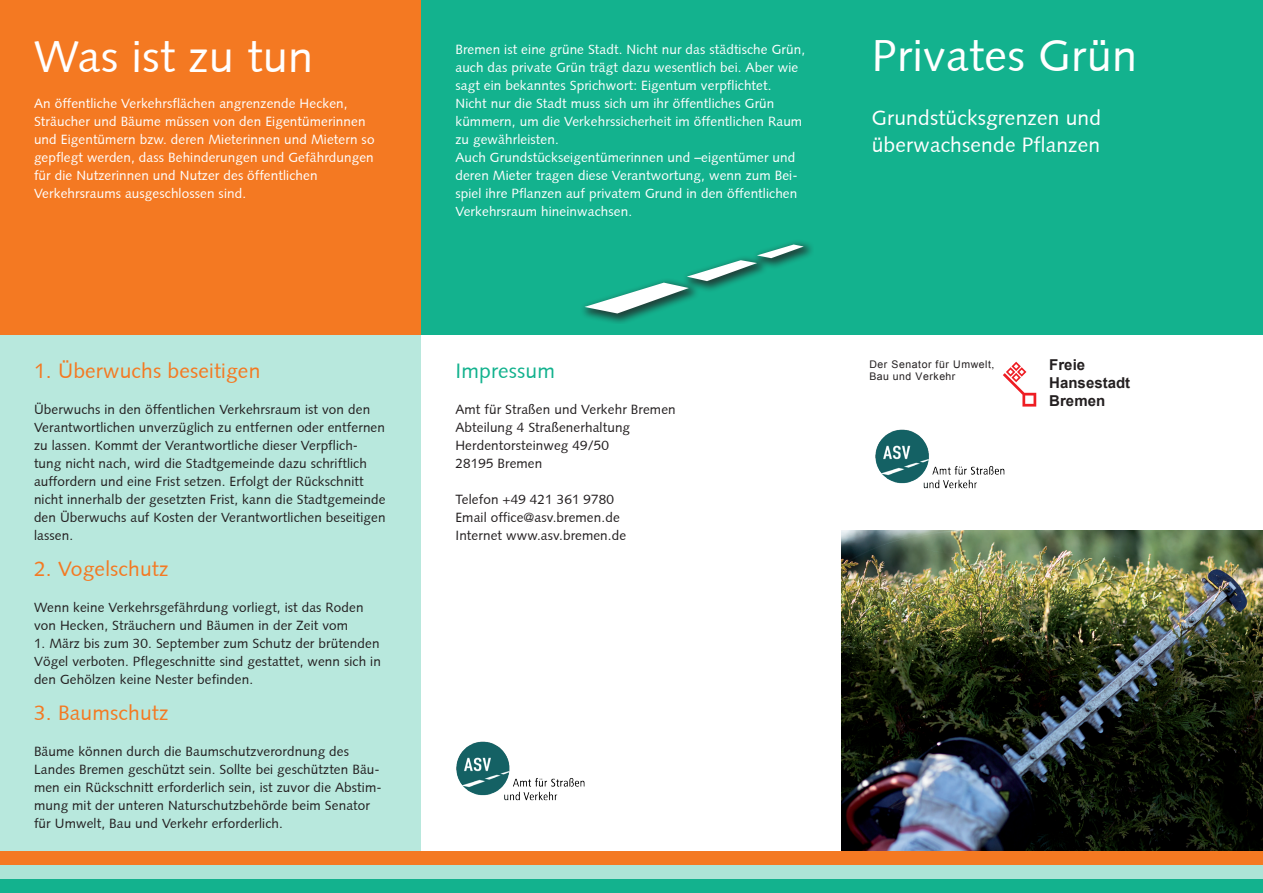
<style>
.page{position:relative;width:1263px;height:893px;background:#fff}
.page>*{position:absolute;margin:0;border:0;box-sizing:border-box;transform-origin:0 0}
.t1{font:45px "Syntax";letter-spacing:.01em;color:#fff}
.t2{font:21px "Syntax";letter-spacing:.01em;color:#f47922}
.t3{font:21px/27px "Syntax";letter-spacing:.01em;color:#fff}
.t4{font:21px "Syntax";letter-spacing:.01em;color:#13b28e}
.t5{font:700 15px/18px "Arial";color:#231f20}
.t6{font:13.5px/18px "Syntax";letter-spacing:.01em;color:#231f20}
.t7{font:13.5px/18px "Syntax";letter-spacing:.01em;color:#fff}
.t8{font:10.5px/12px "Arial";letter-spacing:.05em;color:#231f20}
</style>
<div class="page">
<div style="left:421px;top:0;width:842px;height:335px;background:#13b28e"></div>
<img style="left:842px;top:530px;width:421px;height:321px">
<div style="left:577px;top:237px;width:236px;height:87px;background:#231f20;opacity:.75"></div>
<svg style="left:584px;top:244px;width:220px;height:69px"></svg>
<img style="left:875px;top:429px;width:130px;height:60px">
<svg style="left:1003px;top:362px;width:33px;height:45px"></svg>
<div style="left:0;top:879px;width:1263px;height:14px;background:#13b28e"></div>
<div style="left:0;top:865px;width:1263px;height:14px;background:#ace4d7"></div>
<div style="left:0;top:0;width:421px;height:858px;background:#b8e8dd"></div>
<div style="left:0;top:851px;width:1263px;height:14px;background:#f47922"></div>
<div style="left:0;top:0;width:421px;height:335px;background:#f47922"></div>
<img style="left:456px;top:741px;width:129px;height:60px">
<h1 class="t1" style="left:34px;top:30px;width:281px">Was ist zu tun</h1>
<p class="t7" style="left:34px;top:94px;width:342px">An öffentliche Verkehrsflächen angrenzende Hecken, Sträucher und Bäume müssen von den Eigentümerinnen und Eigentümern bzw. deren Mieterinnen und Mietern so gepflegt werden, dass Behinderungen und Gefährdungen für die Nutzerinnen und Nutzer des öffentlichen Verkehrsraums ausgeschlossen sind.</p>
<h2 class="t2" style="left:34px;top:358px;width:228px">1. Überwuchs beseitigen</h2>
<p class="t6" style="left:34px;top:400px;width:353px">Überwuchs in den öffentlichen Verkehrsraum ist von den Verantwortlichen unverzüglich zu entfernen oder entfernen zu lassen. Kommt der Verantwortliche dieser Verpflich&shy;tung nicht nach, wird die Stadtgemeinde dazu schriftlich auffordern und eine Frist setzen. Erfolgt der Rückschnitt nicht innerhalb der gesetzten Frist, kann die Stadtgemeinde den Überwuchs auf Kosten der Verantwortlichen beseitigen lassen.</p>
<h2 class="t2" style="left:34px;top:556px;width:136px">2. Vogelschutz</h2>
<p class="t6" style="left:34px;top:598px;width:331px">Wenn keine Verkehrsgefährdung vorliegt, ist das Roden von Hecken, Sträuchern und Bäumen in der Zeit vom</p>
<p class="t6" style="left:34px;top:634px;width:348px;text-align:justify">1. März bis zum 30. September zum Schutz der brütenden Vögel verboten. Pflegeschnitte sind gestattet, wenn sich in den Gehölzen keine Nester befinden.</p>
<h2 class="t2" style="left:34px;top:700px;width:136px">3. Baumschutz</h2>
<p class="t6" style="left:34px;top:742px;width:349px">Bäume können durch die Baumschutzverordnung des Landes Bremen geschützt sein. Sollte bei geschützten Bäu&shy;men ein Rückschnitt erforderlich sein, ist zuvor die Abstim&shy;mung mit der unteren Naturschutzbehörde beim Senator für Umwelt, Bau und Verkehr erforderlich.</p>
<p class="t7" style="left:455px;top:40px;width:351px">Bremen ist eine grüne Stadt. Nicht nur das städtische Grün, auch das private Grün trägt dazu wesentlich bei. Aber wie sagt ein bekanntes Sprichwort: Eigentum verpflichtet.<br>Nicht nur die Stadt muss sich um ihr öffentliches Grün kümmern, um die Verkehrssicherheit im öffentlichen Raum zu gewährleisten.<br>Auch Grundstückseigentümerinnen und –eigentümer und deren Mieter tragen diese Verantwortung, wenn zum Bei&shy;spiel ihre Pflanzen auf privatem Grund in den öffentlichen Verkehrsraum hineinwachsen.</p>
<h2 class="t4" style="left:455px;top:358px;width:101px">Impressum</h2>
<p class="t6" style="left:455px;top:400px;width:222px">Amt für Straßen und Verkehr Bremen<br>Abteilung 4 Straßenerhaltung<br>Herdentorsteinweg 49/50<br>28195 Bremen</p>
<p class="t6" style="left:455px;top:490px;width:172px">Telefon +49 421 361 9780<br>Email office@asv.bremen.de<br>Internet www.asv.bremen.de</p>
<h1 class="t1" style="left:872px;top:28px;width:267px">Privates Grün</h1>
<h2 class="t3" style="left:872px;top:104px;width:231px">Grundstücksgrenzen und überwachsende Pflanzen</h2>
<p class="t8" style="left:869px;top:359px;width:126px">Der Senator für Umwelt,<br>Bau und Verkehr</p>
<p class="t5" style="left:1049px;top:356px;width:82px">Freie<br>Hansestadt<br>Bremen</p>
</div>
